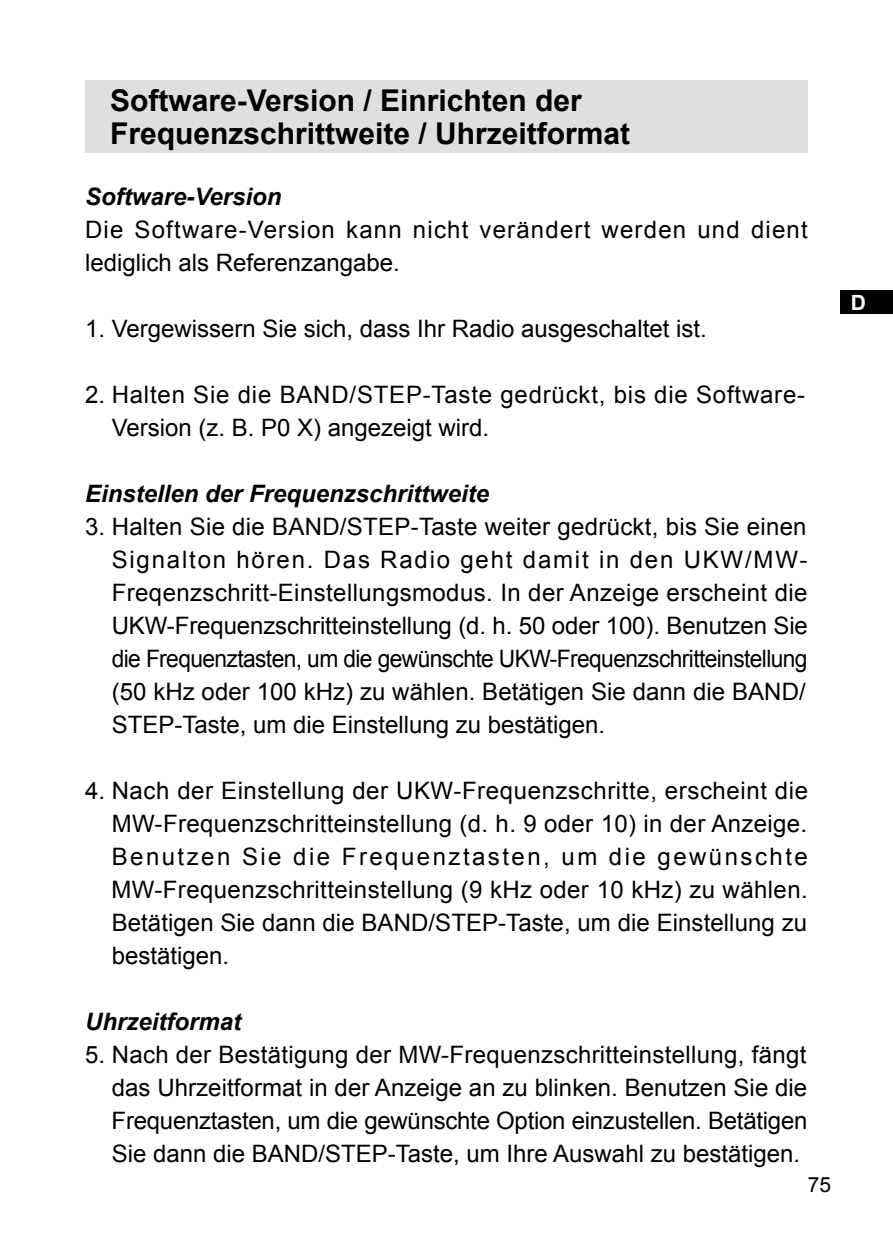
<style>
.page{position:relative;width:893px;height:1259px;background:#fff}
.page>*{position:absolute;margin:0;border:0;box-sizing:border-box;transform-origin:0 0}
.t1{font:700 30px/33px "Arial";color:#000}
.t2{font:24px/33px "Arial";color:#000;text-align:justify}
.t3{font:24px/33px "Arial";letter-spacing:.035em;color:#000}
.t4{font:24px/33px "Arial";letter-spacing:.05em;color:#000}
.t5{font:italic 700 24px "Arial";color:#000}
.t6{font:21px "Arial";color:#000}
.t7{font:700 21px "Arial";color:#fff}
</style>
<div class="page">
<div style="left:840px;top:290px;width:53px;height:24px;background:#000"></div>
<div style="left:85px;top:81px;width:723px;height:72px;background:#dfdfde"></div>
<p class="t1" style="left:110px;top:85px;width:522px">Software-Version / Einrichten der<br>Frequenzschrittweite / Uhrzeitformat</p>
<p class="t5" style="left:85px;top:181px;width:198px">Software-Version</p>
<p class="t4" style="left:85px;top:213px;width:724px">Die Software-Version kann nicht verändert werden und dient lediglich als Referenzangabe.</p>
<p class="t2" style="left:85px;top:312px;width:623px">1 . Vergewissern Sie sich, dass Ihr Radio ausgeschaltet ist.</p>
<p class="t3" style="left:112px;top:378px;width:695px;text-indent:-27px">2. Halten Sie die BAND/STEP-Taste gedrückt, bis die Software-<br>Version (z. B. P0 X) angezeigt wird.</p>
<p class="t5" style="left:85px;top:478px;width:406px">Einstellen der Frequenzschrittweite</p>
<p class="t2" style="left:112px;top:510px;width:698px;text-indent:-27px">3. Halten Sie die BAND/STEP-Taste weiter gedrückt, bis Sie einen Signalton hören. Das Radio geht damit in den UKW/MW-Freqenzschritt-Einstellungsmodus. In der Anzeige erscheint die UKW-Frequenzschritteinstellung (d. h. 50 oder 1 00). Benutzen Sie die Frequenztasten, um die gewünschte UKW-Frequenzschritteinstellung (50 kHz oder 1 00 kHz) zu wählen. Betätigen Sie dann die BAND/ STEP-Taste, um die Einstellung zu bestätigen.</p>
<p class="t2" style="left:111px;top:774px;width:698px;text-indent:-26px">4. Nach der Einstellung der UKW-Frequenzschritte, erscheint die MW-Frequenzschritteinstellung (d. h. 9 oder 1 0) in der Anzeige.<br>Benutzen Sie die Frequenztasten, um die gewünschte MW-Frequenzschritteinstellung (9 kHz oder 1 0 kHz) zu wählen.<br>Betätigen Sie dann die BAND/STEP-Taste, um die Einstellung zu bestätigen.</p>
<p class="t5" style="left:85px;top:1006px;width:157px">Uhrzeitformat</p>
<p class="t2" style="left:112px;top:1038px;width:697px;text-indent:-27px">5. Nach der Bestätigung der MW-Frequenzschritteinstellung, fängt das Uhrzeitformat in der Anzeige an zu blinken. Benutzen Sie die Frequenztasten, um die gewünschte Option einzustellen. Betätigen Sie dann die BAND/STEP-Taste, um Ihre Auswahl zu bestätigen.</p>
<p class="t6" style="left:808px;top:1170px;width:25px">75</p>
<p class="t7" style="left:851px;top:289px;width:17px">D</p>
</div>
